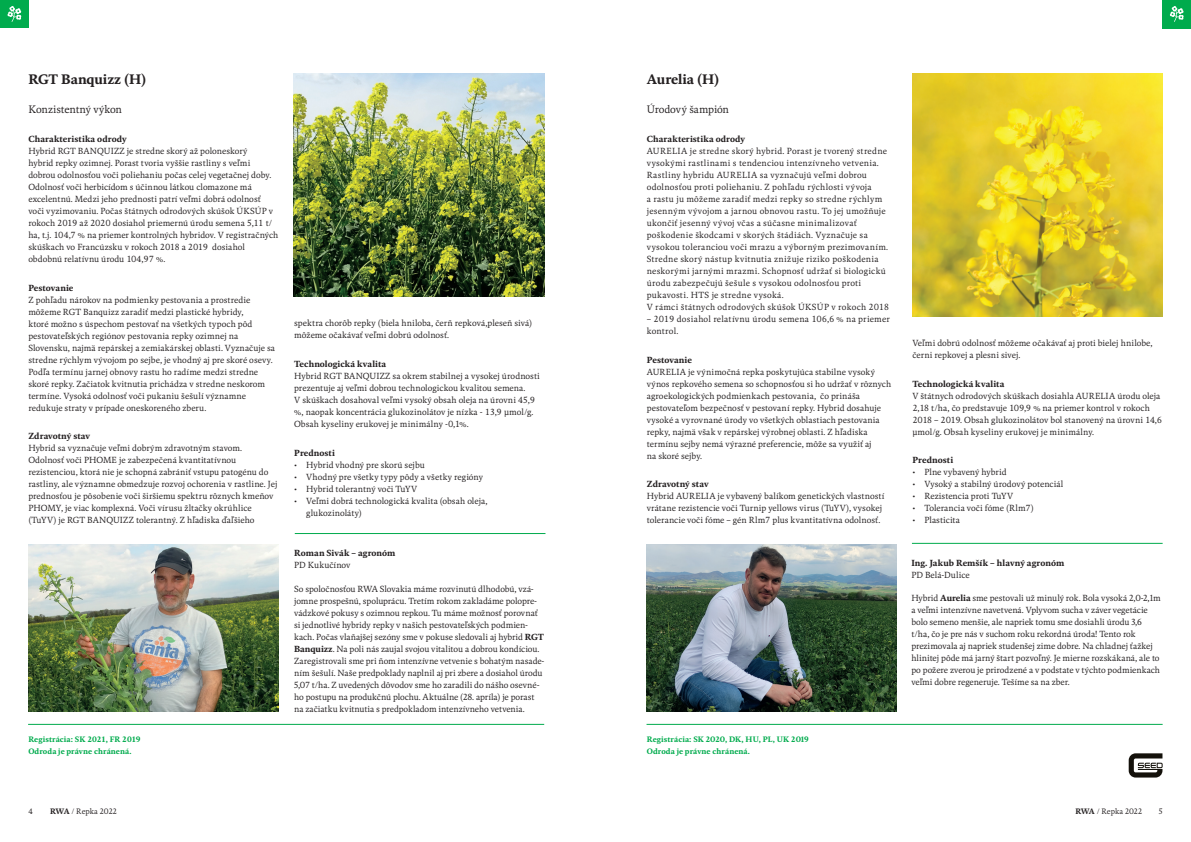
<style>
.page{position:relative;width:1191px;height:842px;background:#fff}
.page>*{position:absolute;margin:0;border:0;box-sizing:border-box;transform-origin:0 0}
.MG_plodina_nadpis{font:700 14px "Kievit Serif";letter-spacing:-.01em;color:#231f20}
.MG_plodina_perex{font:11px "Kievit Serif";letter-spacing:-.01em;color:#231f20}
.MG_plodina_text_ODRA{font:9px/12px "Kievit Serif";letter-spacing:.005em;color:#231f20}
.MG_plodina_text{font:9px/12px "Kievit Serif";letter-spacing:-.005em;color:#231f20}
.MG_plodina_text_ODRA-2{font:9px/12px "Kievit Serif";letter-spacing:.03em;color:#231f20}
._21_MG_podnadpis{font:700 9px "Kievit Serif";letter-spacing:.005em;color:#231f20}
.MG_plodina_text-2{font:700 9px/12px "Kievit Serif";letter-spacing:.005em;color:#231f20}
.MG_plodina_nadpis-2{font:700 8px "Kievit Serif";letter-spacing:.01em;color:#00ab4d}
.t1{font:8px "Kievit Serif";color:#231f20}
.s1{font-weight:400}
.s2{font-weight:700}
</style>
<div class="page">
<div style="left:0;top:0;width:29px;height:28px;background:#00ab4d"></div>
<div style="left:1162px;top:0;width:29px;height:28px;background:#00ab4d"></div>
<svg style="left:1169px;top:6px;width:14px;height:16px"></svg>
<svg style="left:7px;top:6px;width:14px;height:16px"></svg>
<svg style="left:1128px;top:753px;width:34px;height:24px"></svg>
<hr style="left:28px;top:724px;width:516px;height:1px;background:#00ab4d">
<hr style="left:646px;top:724px;width:516px;height:1px;background:#00ab4d">
<img style="left:28px;top:544px;width:251px;height:167px">
<img style="left:646px;top:544px;width:250px;height:167px">
<img style="left:294px;top:74px;width:250px;height:222px">
<img style="left:912px;top:74px;width:250px;height:242px">
<hr style="left:912px;top:543px;width:250px;height:1px;background:#00ab4d">
<hr style="left:295px;top:533px;width:250px;height:1px;background:#00ab4d">
<p class="MG_plodina_nadpis" style="left:28px;top:70px;width:119px">RGT Banquizz (H)</p>
<p class="MG_plodina_perex" style="left:28px;top:102px;width:95px">Konzistentný výkon</p>
<p class="_21_MG_podnadpis" style="left:28px;top:133px;width:100px">Charakteristika odrody</p>
<p class="MG_plodina_text_ODRA" style="left:28px;top:144px;width:251px">Hybrid RGT BANQUIZZ je stredne skorý až poloneskorý<br>hybrid repky ozimnej. Porast tvoria vyššie rastliny s veľmi dobrou odolnosťou voči poliehaniu počas celej vegetačnej doby.<br>Odolnosť voči herbicídom s účinnou látkou clomazone má excelentnú. Medzi jeho prednosti patrí veľmi dobrá odolnosť voči vyzimovaniu. Počas štátnych odrodových skúšok ÚKSÚP v rokoch 2019 až 2020 dosiahol priemernú úrodu semena 5,11 t/ ha, t.j. 104,7 % na priemer kontrolných hybridov. V registračných skúškach vo Francúzsku v rokoch 2018 a 2019 dosiahol obdobnú relatívnu úrodu 104,97 %.</p>
<p class="_21_MG_podnadpis" style="left:28px;top:281px;width:47px">Pestovanie</p>
<p class="MG_plodina_text_ODRA" style="left:28px;top:293px;width:248px">Z pohľadu nárokov na podmienky pestovania a prostredie môžeme RGT Banquizz zaradiť medzi plastické hybridy,<br>ktoré možno s úspechom pestovať na všetkých typoch pôd pestovateľských regiónov pestovania repky ozimnej na Slovensku, najmä repárskej a zemiakárskej oblasti. Vyznačuje sa stredne rýchlym vývojom po sejbe, je vhodný aj pre skoré osevy.<br>Podľa termínu jarnej obnovy rastu ho radíme medzi stredne skoré repky. Začiatok kvitnutia prichádza v stredne neskorom termíne. Vysoká odolnosť voči pukaniu šešulí významne redukuje straty v prípade oneskoreného zberu.</p>
<p class="_21_MG_podnadpis" style="left:28px;top:430px;width:63px">Zdravotný stav</p>
<p class="MG_plodina_text_ODRA" style="left:28px;top:442px;width:251px">Hybrid sa vyznačuje veľmi dobrým zdravotným stavom.<br>Odolnosť voči PHOME je zabezpečená kvantitatívnou rezistenciou, ktorá nie je schopná zabrániť vstupu patogénu do rastliny, ale významne obmedzuje rozvoj ochorenia v rastline. Jej prednosťou je pôsobenie voči širšiemu spektru rôznych kmeňov PHOMY, je viac komplexná. Voči vírusu žltačky okrúhlice (TuYV) je RGT BANQUIZZ tolerantný. Z hľadiska ďaľšieho</p>
<p class="MG_plodina_nadpis-2" style="left:28px;top:734px;width:114px">Registrácia: SK 2021, FR 2019</p>
<p class="MG_plodina_nadpis-2" style="left:28px;top:746px;width:105px">Odroda je právne chránená.</p>
<p class="MG_plodina_text_ODRA" style="left:294px;top:317px;width:239px">spektra chorôb repky (biela hniloba, čerň repková,pleseň sivá) môžeme očakávať veľmi dobrú odolnosť.</p>
<p class="_21_MG_podnadpis" style="left:294px;top:358px;width:93px">Technologická kvalita</p>
<p class="MG_plodina_text_ODRA" style="left:294px;top:369px;width:247px">Hybrid RGT BANQUIZZ sa okrem stabilnej a vysokej úrodnosti prezentuje aj veľmi dobrou technologickou kvalitou semena.<br>V skúškach dosahoval veľmi vysoký obsah oleja na úrovni 45,9 %, naopak koncentrácia glukozinolátov je nízka - 13,9 µmol/g.<br>Obsah kyseliny erukovej je minimálny -0,1%.</p>
<p class="_21_MG_podnadpis" style="left:294px;top:446px;width:42px">Prednosti</p>
<p class="MG_plodina_text_ODRA" style="left:294px;top:458px;width:132px">• Hybrid vhodný pre skorú sejbu</p>
<p class="MG_plodina_text_ODRA" style="left:294px;top:470px;width:190px">• Vhodný pre všetky typy pôdy a všetky regióny</p>
<p class="MG_plodina_text_ODRA" style="left:294px;top:482px;width:125px">• Hybrid tolerantný voči TuYV</p>
<p class="MG_plodina_text_ODRA" style="left:306px;top:494px;width:183px;text-indent:-12px">• Veľmi dobrá technologická kvalita (obsah oleja, glukozinoláty)</p>
<p class="MG_plodina_text-2" style="left:294px;top:547px;width:103px">Roman Sivák – agronóm<br><span class="s1">PD Kukučínov</span></p>
<p class="MG_plodina_text" style="left:294px;top:582px;width:252px">So spoločnosťou RWA Slovakia máme rozvinutú dlhodobú, vzá&shy;jomne prospešnú, spoluprácu. Tretím rokom zakladáme polopre&shy;vádzkové pokusy s ozimnou repkou. Tu máme možnosť porovnať si jednotlivé hybridy repky v našich pestovateľských podmien&shy;kach. Počas vlaňajšej sezóny sme v pokuse sledovali aj hybrid <span class="s2">RGT Banquizz</span>. Na poli nás zaujal svojou vitalitou a dobrou kondíciou.<br>Zaregistrovali sme pri ňom intenzívne vetvenie s bohatým nasade&shy;ním šešulí. Naše predpoklady naplnil aj pri zbere a dosiahol úrodu 5,07 t/ha. Z uvedených dôvodov sme ho zaradili do nášho osevné&shy;ho postupu na produkčnú plochu. Aktuálne (28. apríla) je porast na začiatku kvitnutia s predpokladom intenzívneho vetvenia.</p>
<p class="MG_plodina_nadpis" style="left:647px;top:70px;width:74px">Aurelia (H)</p>
<p class="MG_plodina_perex" style="left:647px;top:102px;width:84px">Úrodový šampión</p>
<p class="_21_MG_podnadpis" style="left:647px;top:133px;width:100px">Charakteristika odrody</p>
<p class="MG_plodina_text_ODRA-2" style="left:647px;top:144px;width:244px">AURELIA je stredne skorý hybrid. Porast je tvorený stredne vysokými rastlinami s tendenciou intenzívneho vetvenia.<br>Rastliny hybridu AURELIA sa vyznačujú veľmi dobrou odolnosťou proti poliehaniu. Z pohľadu rýchlosti vývoja<br>a rastu ju môžeme zaradiť medzi repky so stredne rýchlym jesenným vývojom a jarnou obnovou rastu. To jej umožňuje ukončiť jesenný vývoj včas a súčasne minimalizovať poškodenie škodcami v skorých štádiách. Vyznačuje sa vysokou toleranciou voči mrazu a výborným prezimovaním.<br>Stredne skorý nástup kvitnutia znižuje riziko poškodenia neskorými jarnými mrazmi. Schopnosť udržať si biologickú úrodu zabezpečujú šešule s vysokou odolnosťou proti pukavosti. HTS je stredne vysoká.<br>V rámci štátnych odrodových skúšok ÚKSÚP v rokoch 2018</p>
<p class="MG_plodina_text_ODRA" style="left:647px;top:312px;width:244px">– 2019 dosiahol relatívnu úrodu semena 106,6 % na priemer kontrol.</p>
<p class="_21_MG_podnadpis" style="left:647px;top:353px;width:47px">Pestovanie</p>
<p class="MG_plodina_text_ODRA" style="left:647px;top:365px;width:246px">AURELIA je výnimočná repka poskytujúca stabilne vysoký výnos repkového semena so schopnosťou si ho udržať v rôznych agroekologických podmienkach pestovania, čo prináša pestovateľom bezpečnosť v pestovaní repky. Hybrid dosahuje vysoké a vyrovnané úrody vo všetkých oblastiach pestovania repky, najmä však v repárskej výrobnej oblasti. Z hľadiska termínu sejby nemá výrazné preferencie, môže sa využiť aj<br>na skoré sejby.</p>
<p class="_21_MG_podnadpis" style="left:647px;top:478px;width:63px">Zdravotný stav</p>
<p class="MG_plodina_text_ODRA" style="left:647px;top:490px;width:239px">Hybrid AURELIA je vybavený balíkom genetických vlastností vrátane rezistencie voči Turnip yellows virus (TuYV), vysokej tolerancie voči fóme – gén Rlm7 plus kvantitatívna odolnosť.</p>
<p class="MG_plodina_nadpis-2" style="left:647px;top:734px;width:164px">Registrácia: SK 2020, DK, HU, PL, UK 2019</p>
<p class="MG_plodina_nadpis-2" style="left:647px;top:746px;width:105px">Odroda je právne chránená.</p>
<p class="MG_plodina_text_ODRA" style="left:912px;top:336px;width:242px">Veľmi dobrú odolnosť môžeme očakávať aj proti bielej hnilobe, černi repkovej a plesni sivej.</p>
<p class="_21_MG_podnadpis" style="left:912px;top:377px;width:93px">Technologická kvalita</p>
<p class="MG_plodina_text_ODRA" style="left:912px;top:389px;width:251px">V štátnych odrodových skúškach dosiahla AURELIA úrodu oleja 2,18 t/ha, čo predstavuje 109,9 % na priemer kontrol v rokoch 2018 – 2019. Obsah glukozinolátov bol stanovený na úrovni 14,6 µmol/g. Obsah kyseliny erukovej je minimálny.</p>
<p class="_21_MG_podnadpis" style="left:912px;top:454px;width:42px">Prednosti</p>
<p class="MG_plodina_text_ODRA" style="left:912px;top:466px;width:96px">• Plne vybavený hybrid</p>
<p class="MG_plodina_text_ODRA" style="left:912px;top:478px;width:153px">• Vysoký a stabilný úrodový potenciál</p>
<p class="MG_plodina_text_ODRA" style="left:912px;top:490px;width:102px">• Rezistencia proti TuYV</p>
<p class="MG_plodina_text_ODRA" style="left:912px;top:502px;width:123px">• Tolerancia voči fóme (Rlm7)</p>
<p class="MG_plodina_text_ODRA" style="left:912px;top:514px;width:49px">• Plasticita</p>
<p class="MG_plodina_text-2" style="left:911px;top:557px;width:154px">Ing. Jakub Remšík – hlavný agronóm<br><span class="s1">PD Belá-Dulice</span></p>
<p class="MG_plodina_text" style="left:911px;top:592px;width:251px">Hybrid <span class="s2">Aurelia</span> sme pestovali už minulý rok. Bola vysoká 2,0-2,1m a veľmi intenzívne navetvená. Vplyvom sucha v záver vegetácie bolo semeno menšie, ale napriek tomu sme dosiahli úrodu 3,6 t/ha, čo je pre nás v suchom roku rekordná úroda! Tento rok prezimovala aj napriek studenšej zime dobre. Na chladnej ťažkej hlinitej pôde má jarný štart pozvoľný. Je mierne rozskákaná, ale to po požere zverou je prirodzené a v podstate v týchto podmienkach veľmi dobre regeneruje. Tešíme sa na zber.</p>
<p class="t1" style="left:28px;top:806px;width:6px">4</p>
<p class="t1" style="left:50px;top:806px;width:68px"><span class="s2">RWA</span> / Repka 2022</p>
<p class="t1" style="left:1075px;top:806px;width:68px"><span class="s2">RWA</span> / Repka 2022</p>
<p class="t1" style="left:1158px;top:806px;width:5px">5</p>
</div>
